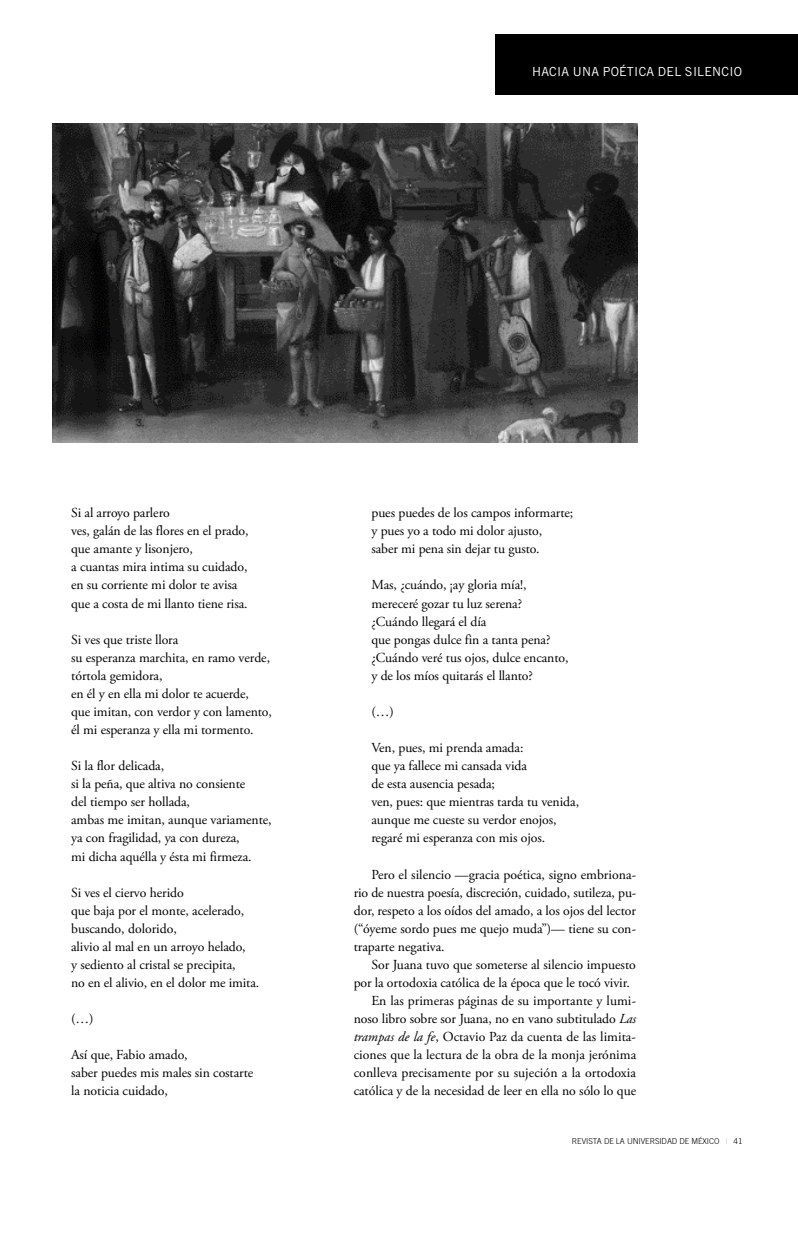
<style>
.page{position:relative;width:798px;height:1241px;background:#fff}
.page>*{position:absolute;margin:0;border:0;box-sizing:border-box;transform-origin:0 0}
.t1{font:13.75px/18px "Adobe Garamond Pro";letter-spacing:-.005em;color:#000}
.t2{font:12.5px "Trade Gothic";letter-spacing:.02em;color:#fff}
.t3{font:300 8.12px "Trade Gothic";letter-spacing:-.01em;color:#000}
.s1{font-style:italic}
.s2{font-weight:400;color:#bfbfbf}
</style>
<div class="page">
<div style="left:495px;top:34px;width:302px;height:60px;background:#000"></div>
<img style="left:52px;top:123px;width:585px;height:319px">
<p class="t2" style="left:532px;top:67px;width:211px">HACIA UNA POÉTICA DEL SILENCIO</p>
<p class="t1" style="left:71px;top:505px;width:179px">Si al arroyo parlero<br>ves, galán de las flores en el prado, que amante y lisonjero,<br>a cuantas mira intima su cuidado, en su corriente mi dolor te avisa que a costa de mi llanto tiene risa.</p>
<p class="t1" style="left:71px;top:631px;width:202px">Si ves que triste llora<br>su esperanza marchita, en ramo verde, tórtola gemidora,<br>en él y en ella mi dolor te acuerde,<br>que imitan, con verdor y con lamento, él mi esperanza y ella mi tormento.</p>
<p class="t1" style="left:71px;top:757px;width:202px">Si la flor delicada,<br>si la peña, que altiva no consiente<br>del tiempo ser hollada,<br>ambas me imitan, aunque variamente, ya con fragilidad, ya con dureza,<br>mi dicha aquélla y ésta mi firmeza.</p>
<p class="t1" style="left:71px;top:884px;width:189px">Si ves el ciervo herido<br>que baja por el monte, acelerado, buscando, dolorido,<br>alivio al mal en un arroyo helado,<br>y sediento al cristal se precipita,<br>no en el alivio, en el dolor me imita.</p>
<p class="t1" style="left:71px;top:1010px;width:24px">(…)</p>
<p class="t1" style="left:71px;top:1047px;width:184px">Así que, Fabio amado,<br>saber puedes mis males sin costarte la noticia cuidado,</p>
<p class="t1" style="left:371px;top:505px;width:203px">pues puedes de los campos informarte; y pues yo a todo mi dolor ajusto,<br>saber mi pena sin dejar tu gusto.</p>
<p class="t1" style="left:371px;top:577px;width:198px">Mas, ¿cuándo, ¡ay gloria mía!, mereceré gozar tu luz serena? ¿Cuándo llegará el día<br>que pongas dulce fin a tanta pena? ¿Cuándo veré tus ojos, dulce encanto, y de los míos quitarás el llanto?</p>
<p class="t1" style="left:371px;top:703px;width:24px">(…)</p>
<p class="t1" style="left:371px;top:739px;width:209px">Ven, pues, mi prenda amada:<br>que ya fallece mi cansada vida<br>de esta ausencia pesada;<br>ven, pues: que mientras tarda tu venida, aunque me cueste su verdor enojos, regaré mi esperanza con mis ojos.</p>
<p class="t1" style="left:353px;top:866px;width:284px;text-align:justify;text-indent:18px">Pero el silencio —gracia poética, signo embriona&shy;rio de nuestra poesía, discreción, cuidado, sutileza, pu&shy;dor, respeto a los oídos del amado, a los ojos del lector (“óyeme sordo pues me quejo muda”)— tiene su con&shy;traparte negativa.</p>
<p class="t1" style="left:371px;top:956px;width:266px">Sor Juana tuvo que someterse al silencio impuesto</p>
<p class="t1" style="left:353px;top:974px;width:277px">por la ortodoxia católica de la época que le tocó vivir.</p>
<p class="t1" style="left:371px;top:992px;width:266px">En las primeras páginas de su importante y lumi-</p>
<p class="t1" style="left:353px;top:1010px;width:284px">noso libro sobre sor Juana, no en vano subtitulado <span class="s1">Las</span></p>
<p class="t1" style="left:353px;top:1029px;width:283px"><span class="s1">trampas de la fe</span>, Octavio Paz da cuenta de las limita-</p>
<p class="t1" style="left:353px;top:1047px;width:284px">ciones que la lectura de la obra de la monja jerónima</p>
<p class="t1" style="left:353px;top:1065px;width:284px">conlleva precisamente por su sujeción a la ortodoxia</p>
<p class="t1" style="left:353px;top:1083px;width:284px">católica y de la necesidad de leer en ella no sólo lo que</p>
<p class="t3" style="left:571px;top:1137px;width:172px">REVISTA DE LA UNIVERSIDAD DE MÉXICO <span class="s2">|</span> 41</p>
</div>
